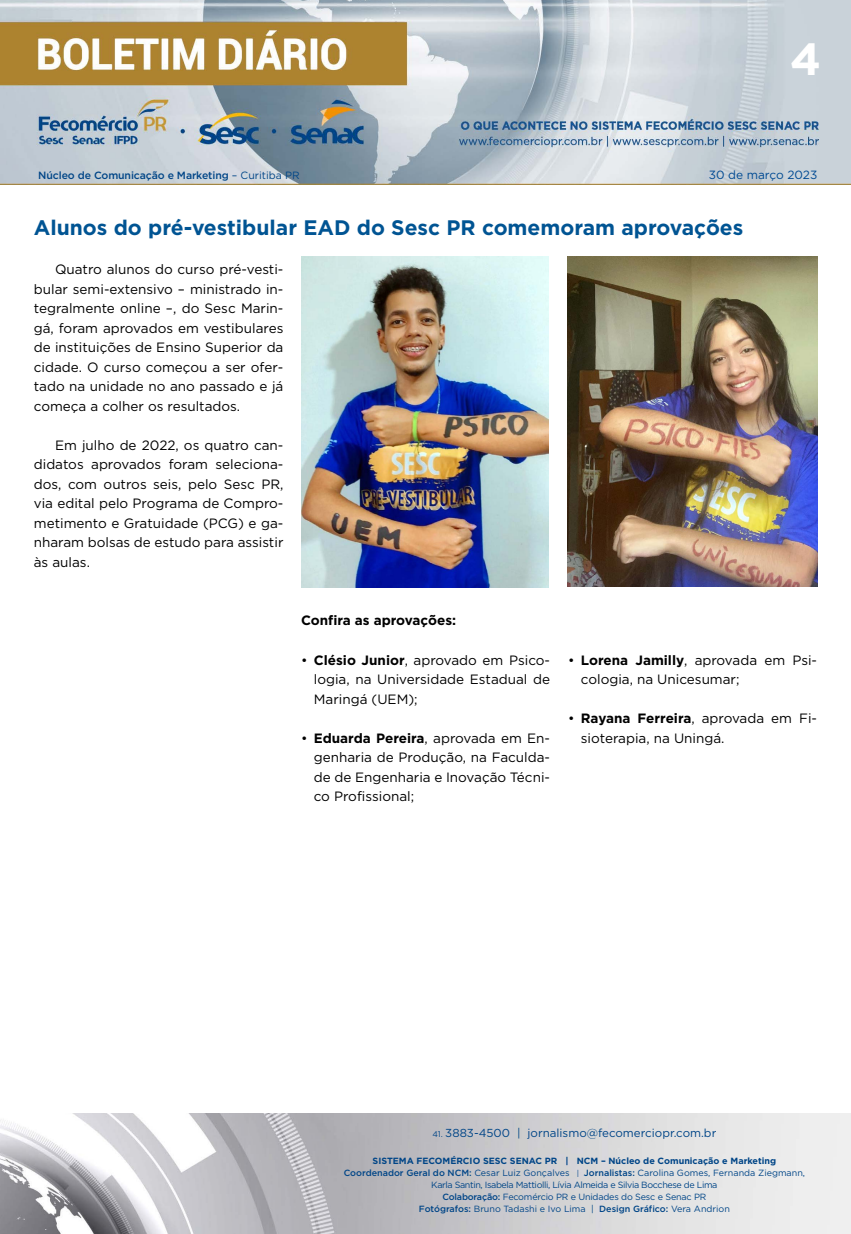
<style>
.page{position:relative;width:851px;height:1234px;background:#fff}
.page>*{position:absolute;margin:0;border:0;box-sizing:border-box;transform-origin:0 0}
.t1{font:700 45px "Gotham";color:#fff}
.t2{font:700 21px "Gotham";color:#005493}
.t3{font:13.5px/19.5px "Gotham";color:#000;text-align:justify}
.t4{font:700 13.5px "Gotham";color:#000}
.t5{font:11.85px "Gotham";color:#004a93}
.t6{font:11.55px "Gotham";color:#004587}
.t7{font:500 10.5px "Gotham";letter-spacing:-.01em;color:#004587}
.t8{font:9px/12px "Gotham";letter-spacing:-.02em;color:#004587;text-align:center}
.s1{font-weight:400}
.s2{font-weight:700}
.s3{font-size:8.25px}
.s4{font-weight:500}
.s5{font-size:7.65px}
</style>
<div class="page">
<img style="left:0;top:0;width:850px;height:184px">
<img style="left:0;top:1113px;width:850px;height:120px">
<img style="left:301px;top:256px;width:248px;height:331px">
<img style="left:567px;top:256px;width:250px;height:330px">
<h1 class="t1" style="left:790px;top:29px;width:33px">4</h1>
<p class="t7" style="left:38px;top:168px;width:263px">Núcleo de Comunicação e Marketing <span class="s1">– Curitiba PR</span></p>
<p class="t5" style="left:708px;top:167px;width:110px">30 de março 2023</p>
<h2 class="t2" style="left:34px;top:214px;width:711px">Alunos do pré-vestibular EAD do Sesc PR comemoram aprovações</h2>
<p class="t3" style="left:34px;top:259px;width:251px;text-indent:21px">Quatro alunos do curso pré-vesti&shy;bular semi-extensivo – ministrado in&shy;tegralmente online –, do Sesc Marin&shy;gá, foram aprovados em vestibulares de instituições de Ensino Superior da cidade. O curso começou a ser ofer&shy;tado na unidade no ano passado e já começa a colher os resultados.</p>
<p class="t3" style="left:34px;top:435px;width:251px;text-indent:21px">Em julho de 2022, os quatro can&shy;didatos aprovados foram seleciona&shy;dos, com outros seis, pelo Sesc PR, via edital pelo Programa de Compro&shy;metimento e Gratuidade (PCG) e ga&shy;nharam bolsas de estudo para assistir às aulas.</p>
<p class="t4" style="left:301px;top:611px;width:156px">Confira as aprovações:</p>
<p class="t3" style="left:314px;top:649px;width:238px;text-indent:-13px">• <span class="s2">Clésio Junior</span>, aprovado em Psico&shy;logia, na Universidade Estadual de Maringá (UEM);</p>
<p class="t3" style="left:314px;top:727px;width:238px;text-indent:-13px">• <span class="s2">Eduarda Pereira</span>, aprovada em En&shy;genharia de Produção, na Faculda&shy;de de Engenharia e Inovação Técni&shy;co Profissional;</p>
<p class="t3" style="left:580px;top:649px;width:238px;text-indent:-13px">• <span class="s2">Lorena Jamilly</span>, aprovada em Psi&shy;cologia, na Unicesumar;</p>
<p class="t3" style="left:580px;top:708px;width:238px;text-indent:-13px">• <span class="s2">Rayana Ferreira</span>, aprovada em Fi&shy;sioterapia, na Uningá.</p>
<p class="t6" style="left:432px;top:1125px;width:285px"><span class="s3">41.</span> 3883-4500 | jornalismo@fecomerciopr.com.br</p>
<p class="t8" style="left:343px;top:1154px;width:463px"><span class="s2">SISTEMA FECOMÉRCIO SESC SENAC PR | NCM – Núcleo de Comunicação e Marketing </span><span class="s4">Coordenador Geral do NCM:</span> Cesar Luiz Gonçalves <span class="s5">|</span> <span class="s4">Jornalistas:</span> Carolina Gomes, Fernanda Ziegmann, Karla Santin, Isabela Mattiolli, Lívia Almeida e Silvia Bocchese de Lima<br><span class="s4">Colaboração:</span> Fecomércio PR e Unidades do Sesc e Senac PR<br><span class="s4">Fotógrafos:</span> Bruno Tadashi e Ivo Lima | <span class="s4">Design Gráfico:</span> Vera Andrion</p>
</div>
